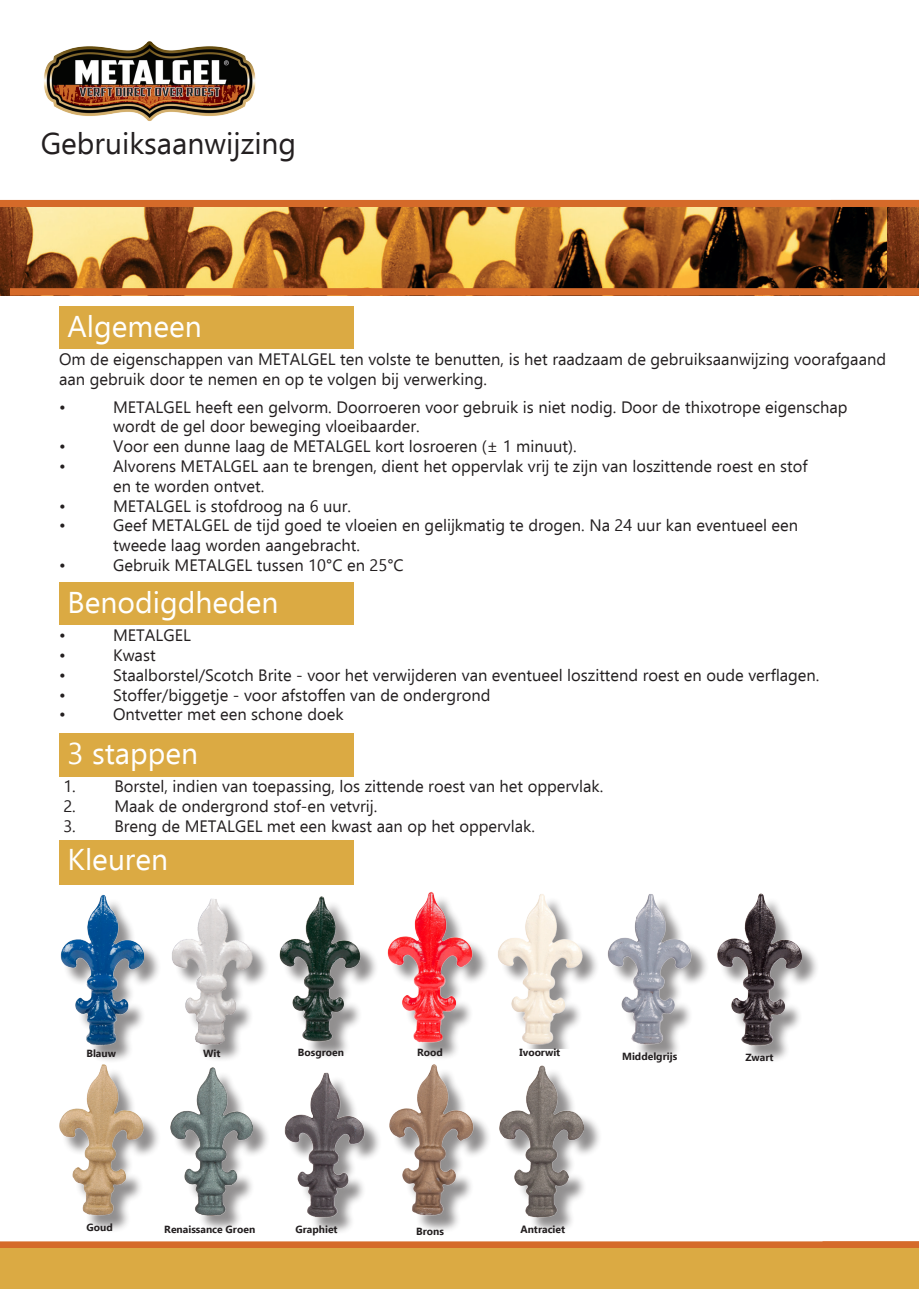
<style>
.page{position:relative;width:919px;height:1289px;background:#fff}
.page>*{position:absolute;margin:0;border:0;box-sizing:border-box;transform-origin:0 0}
.t1{font:30px "Ebrima";color:#fff}
.t2{font:30px "Ebrima";color:#231f20}
.t3{font:16.5px/19.8px "Ebrima";color:#231f20}
.t4{font:700 10.35px "Ebrima";color:#231f20}
</style>
<div class="page">
<div style="left:0;top:200px;width:918px;height:7px;background:#d56a29"></div>
<img style="left:0;top:207px;width:887px;height:89px">
<div style="left:0;top:1241px;width:918px;height:7px;background:#d56a29"></div>
<div style="left:0;top:1248px;width:918px;height:40px;background:#dbaa43"></div>
<img style="left:887px;top:207px;width:31px;height:81px">
<div style="left:10px;top:288px;width:908px;height:8px;background:#d56a29"></div>
<img style="left:44px;top:41px;width:212px;height:80px">
<div style="left:59px;top:306px;width:294px;height:42px;background:#dbaa43"></div>
<div style="left:59px;top:582px;width:294px;height:43px;background:#dbaa43"></div>
<div style="left:59px;top:840px;width:294px;height:45px;background:#dbaa43"></div>
<div style="left:59px;top:733px;width:294px;height:44px;background:#dbaa43"></div>
<div style="left:502px;top:1068px;width:100px;height:166px;background:#231f20;opacity:.5"></div>
<img style="left:499px;top:1065px;width:85px;height:152px">
<div style="left:392px;top:1067px;width:99px;height:166px;background:#231f20;opacity:.5"></div>
<img style="left:389px;top:1064px;width:85px;height:151px">
<div style="left:62px;top:1067px;width:99px;height:166px;background:#231f20;opacity:.5"></div>
<img style="left:59px;top:1064px;width:84px;height:151px">
<div style="left:173px;top:1070px;width:97px;height:162px;background:#231f20;opacity:.5"></div>
<img style="left:171px;top:1067px;width:81px;height:147px">
<div style="left:63px;top:898px;width:99px;height:165px;background:#231f20;opacity:.5"></div>
<img style="left:60px;top:895px;width:83px;height:150px">
<div style="left:611px;top:897px;width:98px;height:165px;background:#231f20;opacity:.5"></div>
<img style="left:607px;top:894px;width:84px;height:150px">
<div style="left:175px;top:901px;width:95px;height:160px;background:#231f20;opacity:.5"></div>
<img style="left:172px;top:898px;width:82px;height:150px">
<div style="left:720px;top:897px;width:99px;height:167px;background:#231f20;opacity:.5"></div>
<img style="left:717px;top:893px;width:84px;height:152px">
<div style="left:282px;top:899px;width:96px;height:160px;background:#231f20;opacity:.5"></div>
<img style="left:279px;top:896px;width:81px;height:145px">
<div style="left:391px;top:894px;width:98px;height:166px;background:#231f20;opacity:.5"></div>
<img style="left:388px;top:891px;width:84px;height:151px">
<div style="left:501px;top:896px;width:98px;height:152px;background:#231f20;opacity:.5"></div>
<img style="left:498px;top:894px;width:84px;height:150px">
<div style="left:287px;top:1075px;width:95px;height:160px;background:#231f20;opacity:.5"></div>
<img style="left:284px;top:1072px;width:80px;height:145px">
<p class="t2" style="left:41px;top:122px;width:257px">Gebruiksaanwijzing</p>
<p class="t1" style="left:68px;top:305px;width:136px">Algemeen</p>
<p class="t3" style="left:59px;top:349px;width:828px">Om de eigenschappen van METALGEL ten volste te benutten, is het raadzaam de gebruiksaanwijzing voorafgaand aan gebruik door te nemen en op te volgen bij verwerking.</p>
<p class="t3" style="left:59px;top:396px;width:8px">•</p>
<p class="t3" style="left:113px;top:396px;width:735px">METALGEL heeft een gelvorm. Doorroeren voor gebruik is niet nodig. Door de thixotrope eigenschap wordt de gel door beweging vloeibaarder.</p>
<p class="t3" style="left:59px;top:436px;width:8px">•</p>
<p class="t3" style="left:113px;top:436px;width:465px">Voor een dunne laag de METALGEL kort losroeren (± 1 minuut).</p>
<p class="t3" style="left:59px;top:456px;width:8px">•</p>
<p class="t3" style="left:113px;top:456px;width:696px">Alvorens METALGEL aan te brengen, dient het oppervlak vrij te zijn van loszittende roest en stof en te worden ontvet.</p>
<p class="t3" style="left:59px;top:495px;width:8px">•</p>
<p class="t3" style="left:113px;top:495px;width:239px">METALGEL is stofdroog na 6 uur.</p>
<p class="t3" style="left:59px;top:515px;width:8px">•</p>
<p class="t3" style="left:113px;top:515px;width:686px">Geef METALGEL de tijd goed te vloeien en gelijkmatig te drogen. Na 24 uur kan eventueel een tweede laag worden aangebracht.</p>
<p class="t3" style="left:59px;top:555px;width:8px">•</p>
<p class="t3" style="left:113px;top:555px;width:292px">Gebruik METALGEL tussen 10°C en 25°C</p>
<p class="t1" style="left:68px;top:580px;width:212px">Benodigdheden</p>
<p class="t3" style="left:59px;top:625px;width:8px">•</p>
<p class="t3" style="left:113px;top:625px;width:79px">METALGEL</p>
<p class="t3" style="left:59px;top:645px;width:8px">•</p>
<p class="t3" style="left:113px;top:645px;width:44px">Kwast</p>
<p class="t3" style="left:59px;top:664px;width:8px">•</p>
<p class="t3" style="left:113px;top:664px;width:707px">Staalborstel/Scotch Brite - voor het verwijderen van eventueel loszittend roest en oude verflagen.</p>
<p class="t3" style="left:59px;top:684px;width:8px">•</p>
<p class="t3" style="left:113px;top:684px;width:379px">Stoffer/biggetje - voor afstoffen van de ondergrond</p>
<p class="t3" style="left:59px;top:704px;width:8px">•</p>
<p class="t3" style="left:113px;top:704px;width:232px">Ontvetter met een schone doek</p>
<p class="t1" style="left:68px;top:731px;width:132px">3 stappen</p>
<p class="t3" style="left:63px;top:776px;width:541px">1. Borstel, indien van toepassing, los zittende roest van het oppervlak.</p>
<p class="t3" style="left:63px;top:796px;width:315px">2. Maak de ondergrond stof-en vetvrij.</p>
<p class="t3" style="left:63px;top:816px;width:473px">3. Breng de METALGEL met een kwast aan op het oppervlak.</p>
<p class="t1" style="left:68px;top:838px;width:102px">Kleuren</p>
<p class="t4" style="left:86px;top:1045px;width:31px">Blauw</p>
<p class="t4" style="left:203px;top:1045px;width:19px">Wit</p>
<p class="t4" style="left:298px;top:1044px;width:48px">Bosgroen</p>
<p class="t4" style="left:519px;top:1045px;width:42px">Ivoorwit</p>
<p class="t4" style="left:622px;top:1048px;width:57px">Middelgrijs</p>
<p class="t4" style="left:417px;top:1045px;width:27px">Rood</p>
<p class="t4" style="left:745px;top:1049px;width:30px">Zwart</p>
<p class="t4" style="left:86px;top:1219px;width:28px">Goud</p>
<p class="t4" style="left:164px;top:1221px;width:92px">Renaissance Groen</p>
<p class="t4" style="left:295px;top:1221px;width:44px">Graphiet</p>
<p class="t4" style="left:416px;top:1223px;width:29px">Brons</p>
<p class="t4" style="left:520px;top:1221px;width:46px">Antraciet</p>
</div>
